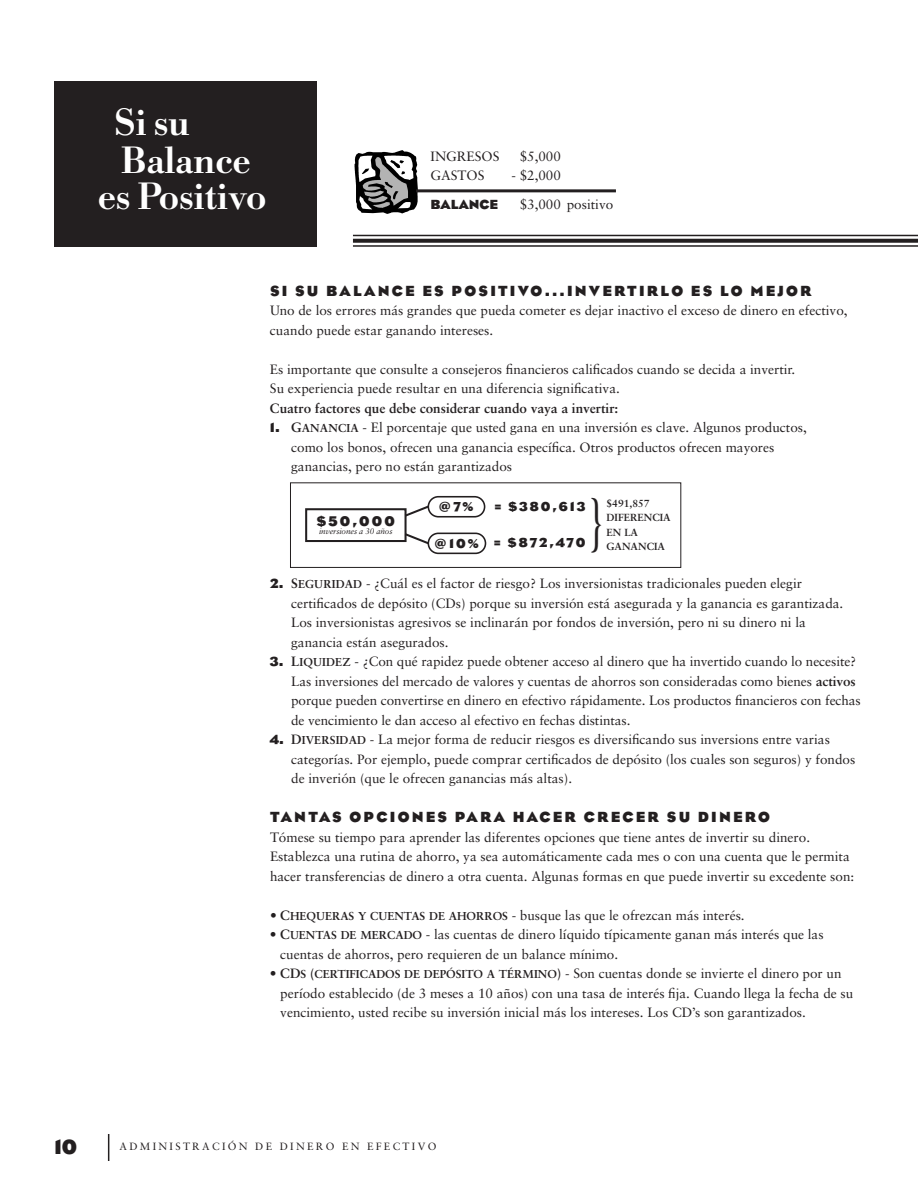
<style>
.page{position:relative;width:918px;height:1188px;background:#fff}
.page>*{position:absolute;margin:0;border:0;box-sizing:border-box;transform-origin:0 0}
.t1{font:60.6px "Sabon";color:#231f20;scale:.73 1}
.t2{font:500 37.5px "Bodoni BE";color:#fff}
.t3{font:700 21px "Bureau Eagle";color:#231f20}
.t4{font:700 15px "Bureau Eagle";letter-spacing:.145em;color:#231f20}
.t5{font:700 14.25px "Bureau Eagle";color:#231f20}
.t6{font:13.5px/19.5px "Sabon";color:#231f20}
.t7{font:700 13.5px "Sabon";color:#231f20}
.t8{font:700 13.5px "Bureau Eagle";color:#231f20}
.t9{font:700 13.35px "Bureau Eagle";letter-spacing:.145em;color:#231f20}
.t10{font:10.5px "Sabon";letter-spacing:.22em;color:#231f20}
.t11{font:700 10.35px/14.1px "Sabon";color:#231f20}
.t12{font:italic 8.1px "Sabon";letter-spacing:-.01em;color:#231f20}
.s1{font-family:"Bureau Eagle";font-weight:700}
.s2{font-weight:700}
.s3{font-weight:700;font-size:11.55px}
</style>
<div class="page">
<svg style="left:108px;top:1134px;width:1px;height:27px"></svg>
<div style="left:54px;top:81px;width:262px;height:166px;background:#231f20"></div>
<hr style="left:353px;top:235px;width:565px;height:1px;background:#231f20">
<svg style="left:353px;top:239px;width:565px;height:4px;background:#312d2e"></svg>
<hr style="left:353px;top:245px;width:565px;height:2px;background:#231f20">
<svg style="left:355px;top:150px;width:63px;height:64px"></svg>
<hr style="left:416px;top:189px;width:200px;height:3px;background:#231f20">
<div style="left:290px;top:483px;width:391px;height:85px;border:1px solid #231f20"></div>
<div style="left:305px;top:508px;width:102px;height:34px;border:2px solid #231f20"></div>
<svg style="left:403px;top:496px;width:82px;height:22px"></svg>
<svg style="left:403px;top:531px;width:83px;height:23px"></svg>
<h2 class="t2" style="left:114px;top:101px;width:77px">Si su</h2>
<h2 class="t2" style="left:121px;top:138px;width:131px">Balance</h2>
<h2 class="t2" style="left:98px;top:174px;width:170px">es Positivo</h2>
<p class="t6" style="left:431px;top:146px;width:70px">INGRESOS</p>
<p class="t6" style="left:520px;top:146px;width:43px">$5,000</p>
<p class="t6" style="left:431px;top:166px;width:55px">GASTOS</p>
<p class="t6" style="left:511px;top:166px;width:51px">- $2,000</p>
<p class="t8" style="left:431px;top:197px;width:69px">BALANCE</p>
<p class="t6" style="left:520px;top:194px;width:95px">$3,000 positivo</p>
<p class="t4" style="left:270px;top:282px;width:543px">SI SU BALANCE ES POSITIVO...INVERTIRLO ES LO MEJOR</p>
<p class="t6" style="left:270px;top:301px;width:579px">Uno de los errores más grandes que pueda cometer es dejar inactivo el exceso de dinero en efectivo, cuando puede estar ganando intereses.</p>
<p class="t6" style="left:270px;top:359px;width:527px">Es importante que consulte a consejeros financieros calificados cuando se decida a invertir.<br>Su experiencia puede resultar en una diferencia significativa.</p>
<p class="t7" style="left:270px;top:400px;width:350px">Cuatro factores que debe considerar cuando vaya a invertir:</p>
<p class="t6" style="left:291px;top:418px;width:517px;text-indent:-21px"><span class="s1">1.</span> <span class="s2">G</span><span class="s3">ANANCIA</span> - El porcentaje que usted gana en una inversión es clave. Algunos productos, como los bonos, ofrecen una ganancia específica. Otros productos ofrecen mayores ganancias, pero no están garantizados</p>
<p class="t5" style="left:317px;top:513px;width:79px">$50,000</p>
<p class="t12" style="left:319px;top:527px;width:75px">inversiones a 30 años</p>
<p class="t9" style="left:439px;top:499px;width:36px">@7%</p>
<p class="t9" style="left:435px;top:536px;width:45px">@10%</p>
<h1 class="t1" style="left:589px;top:484px;width:22px">}</h1>
<p class="t11" style="left:607px;top:496px;width:66px">$491,857<br>DIFERENCIA<br>EN LA<br>GANANCIA</p>
<p class="t9" style="left:495px;top:499px;width:92px">= $380,613</p>
<p class="t9" style="left:494px;top:536px;width:93px">= $872,470</p>
<p class="t6" style="left:291px;top:574px;width:554px;text-indent:-21px"><span class="s1">2.</span> <span class="s2">S</span><span class="s3">EGURIDAD</span> - ¿Cuál es el factor de riesgo? Los inversionistas tradicionales pueden elegir certificados de depósito (CDs) porque su inversión está asegurada y la ganancia es garantizada.<br>Los inversionistas agresivos se inclinarán por fondos de inversión, pero ni su dinero ni la ganancia están asegurados.</p>
<p class="t6" style="left:291px;top:652px;width:571px;text-indent:-21px"><span class="s1">3.</span> <span class="s2">L</span><span class="s3">IQUIDEZ</span> - ¿Con qué rapidez puede obtener acceso al dinero que ha invertido cuando lo necesite?<br>Las inversiones del mercado de valores y cuentas de ahorros son consideradas como bienes <span class="s2">activos </span>porque pueden convertirse en dinero en efectivo rápidamente. Los productos financieros con fechas de vencimiento le dan acceso al efectivo en fechas distintas.</p>
<p class="t6" style="left:291px;top:730px;width:566px;text-indent:-21px"><span class="s1">4.</span> <span class="s2">D</span><span class="s3">IVERSIDAD</span> - La mejor forma de reducir riesgos es diversificando sus inversions entre varias categorías. Por ejemplo, puede comprar certificados de depósito (los cuales son seguros) y fondos de inverión (que le ofrecen ganancias más altas).</p>
<p class="t4" style="left:270px;top:809px;width:502px">TANTAS OPCIONES PARA HACER CRECER SU DINERO</p>
<p class="t6" style="left:270px;top:827px;width:586px">Tómese su tiempo para aprender las diferentes opciones que tiene antes de invertir su dinero.<br>Establezca una rutina de ahorro, ya sea automáticamente cada mes o con una cuenta que le permita hacer transferencias de dinero a otra cuenta. Algunas formas en que puede invertir su excedente son:</p>
<p class="t6" style="left:270px;top:905px;width:476px">• <span class="s2">C</span><span class="s3">HEQUERAS Y CUENTAS DE AHORROS</span> - busque las que le ofrezcan más interés.</p>
<p class="t6" style="left:280px;top:925px;width:545px;text-indent:-10px">• <span class="s2">C</span><span class="s3">UENTAS DE MERCADO</span> - las cuentas de dinero líquido típicamente ganan más interés que las cuentas de ahorros, pero requieren de un balance mínimo.</p>
<p class="t6" style="left:280px;top:964px;width:575px;text-indent:-10px">• <span class="s2">CD</span><span class="s3">S</span> <span class="s2">(</span><span class="s3">CERTIFICADOS DE DEPÓSITO A TÉRMINO</span><span class="s2">)</span> - Son cuentas donde se invierte el dinero por un período establecido (de 3 meses a 10 años) con una tasa de interés fija. Cuando llega la fecha de su vencimiento, usted recibe su inversión inicial más los intereses. Los CD’s son garantizados.</p>
<h3 class="t3" style="left:54px;top:1136px;width:25px">10</h3>
<p class="t10" style="left:120px;top:1140px;width:318px">ADMINISTRACIÓN DE DINERO EN EFECTIVO</p>
</div>
